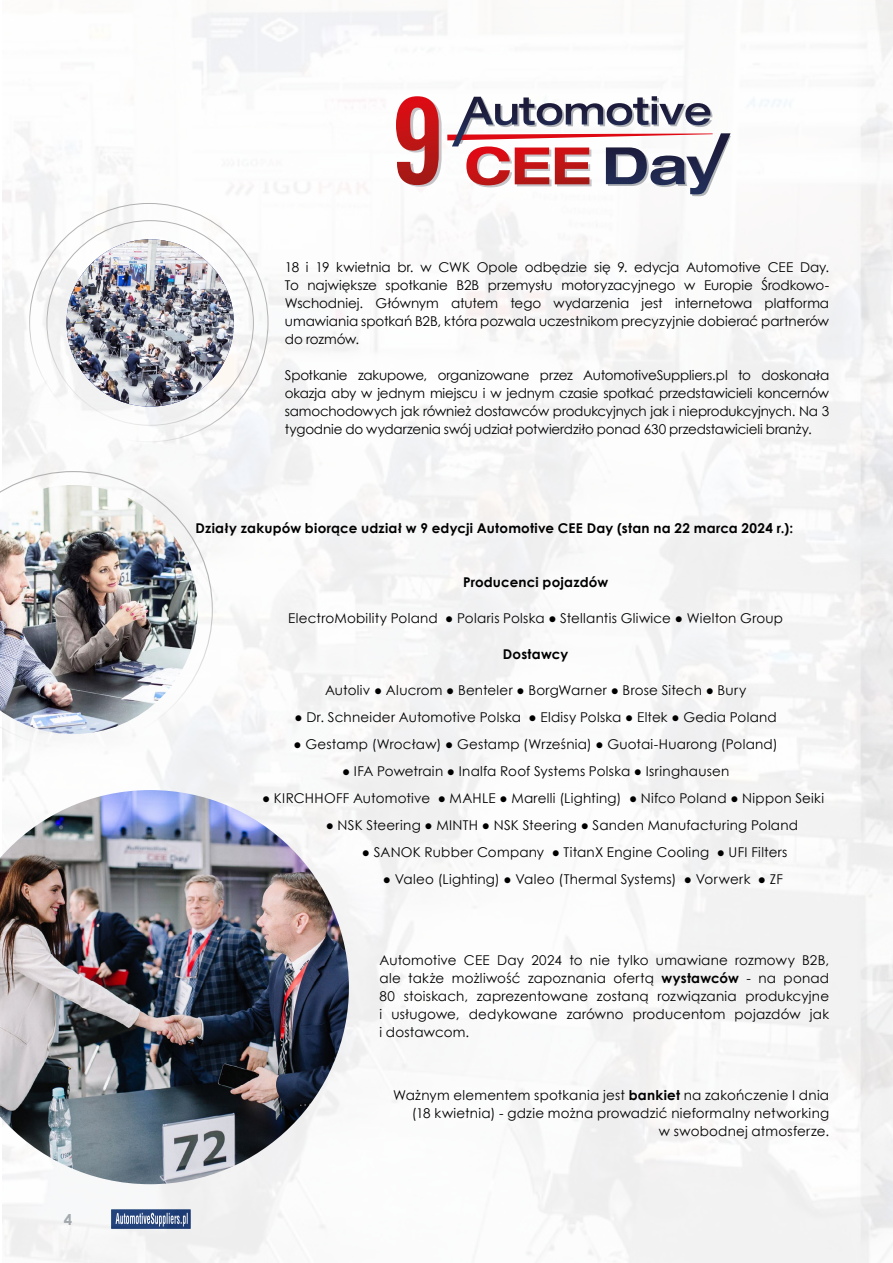
<style>
.page{position:relative;width:893px;height:1263px;background:#fff}
.page>*{position:absolute;margin:0;border:0;box-sizing:border-box;transform-origin:0 0}
.t1{font:700 15px "Century Gothic";color:#a6adb1}
.t2{font:13.5px/18px "Century Gothic";letter-spacing:.015em;color:#000;text-align:justify}
.t3{font:700 13.5px "Century Gothic";letter-spacing:.015em;color:#000}
.s1{font-weight:700}
</style>
<div class="page">
<img style="left:2px;top:0;width:891px;height:1263px">
<svg style="left:2px;top:471px;width:211px;height:277px"></svg>
<img style="left:0;top:485px;width:198px;height:249px">
<img style="left:66px;top:239px;width:168px;height:168px;border-radius:50%">
<svg style="left:396px;top:96px;width:335px;height:100px"></svg>
<img style="left:0;top:790px;width:349px;height:394px">
<p class="t1" style="left:64px;top:1208px;width:10px">4</p>
<p class="t2" style="left:285px;top:257px;width:546px">18 i 19 kwietnia br. w CWK Opole odbędzie się 9. edycja Automotive CEE Day.<br>To największe spotkanie B2B przemysłu motoryzacyjnego w Europie Środkowo-Wschodniej. Głównym atutem tego wydarzenia jest internetowa platforma umawiania spotkań B2B, która pozwala uczestnikom precyzyjnie dobierać partnerów do rozmów.</p>
<p class="t2" style="left:285px;top:366px;width:546px">Spotkanie zakupowe, organizowane przez AutomotiveSuppliers.pl to doskonała okazja aby w jednym miejscu i w jednym czasie spotkać przedstawicieli koncernów samochodowych jak również dostawców produkcyjnych jak i nieprodukcyjnych. Na 3 tygodnie do wydarzenia swój udział potwierdziło ponad 630 przedstawicieli branży.</p>
<p class="t3" style="left:196px;top:517px;width:599px">Działy zakupów biorące udział w 9 edycji Automotive CEE Day (stan na 22 marca 2024 r.):</p>
<p class="t3" style="left:463px;top:571px;width:147px">Producenci pojazdów</p>
<p class="t2" style="left:288px;top:609px;width:496px">ElectroMobility Poland ● Polaris Polska ● Stellantis Gliwice ● Wielton Group</p>
<p class="t3" style="left:503px;top:643px;width:67px">Dostawcy</p>
<p class="t2" style="left:325px;top:681px;width:423px">Autoliv ● Alucrom ● Benteler ● BorgWarner ● Brose Sitech ● Bury</p>
<p class="t2" style="left:294px;top:708px;width:484px">● Dr. Schneider Automotive Polska ● Eldisy Polska ● Eltek ● Gedia Poland</p>
<p class="t2" style="left:294px;top:735px;width:485px">● Gestamp (Wrocław) ● Gestamp (Września) ● Guotai-Huarong (Poland)</p>
<p class="t2" style="left:342px;top:762px;width:389px">● IFA Powetrain ● Inalfa Roof Systems Polska ● Isringhausen</p>
<p class="t2" style="left:262px;top:789px;width:564px">● KIRCHHOFF Automotive ● MAHLE ● Marelli (Lighting) ● Nifco Poland ● Nippon Seiki</p>
<p class="t2" style="left:326px;top:816px;width:474px">● NSK Steering ● MINTH ● NSK Steering ● Sanden Manufacturing Poland</p>
<p class="t2" style="left:362px;top:843px;width:427px">● SANOK Rubber Company ● TitanX Engine Cooling ● UFI Filters</p>
<p class="t2" style="left:383px;top:870px;width:401px">● Valeo (Lighting) ● Valeo (Thermal Systems) ● Vorwerk ● ZF</p>
<p class="t2" style="left:379px;top:951px;width:451px">Automotive CEE Day 2024 to nie tylko umawiane rozmowy B2B, ale także możliwość zapoznania ofertą <span class="s1">wystawców</span> - na ponad 80 stoiskach, zaprezentowane zostaną rozwiązania produkcyjne i usługowe, dedykowane zarówno producentom pojazdów jak i dostawcom.</p>
<p class="t2" style="left:393px;top:1086px;width:438px;text-align:right">Ważnym elementem spotkania jest <span class="s1">bankiet</span> na zakończenie I dnia (18 kwietnia) - gdzie można prowadzić nieformalny networking<br>w swobodnej atmosferze.</p>
</div>
